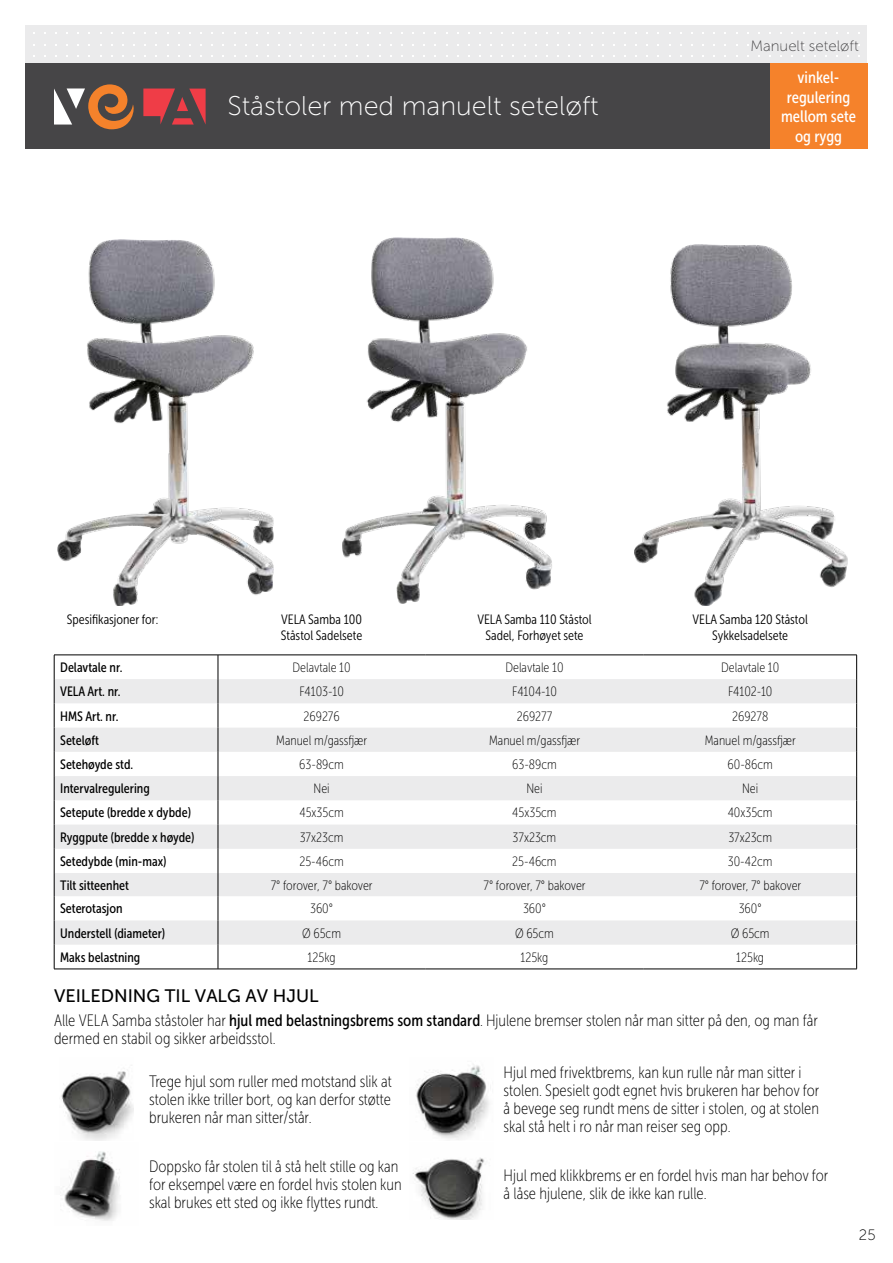
<style>
.page{position:relative;width:893px;height:1263px;background:#fff}
.page>*{position:absolute;margin:0;border:0;box-sizing:border-box;transform-origin:0 0}
.t1{font:27px "Museo Sans 100";color:#fff}
.t2{font:18px "Museo Sans 500";color:#000}
.t3{font:16.5px/18px "Museo Sans Cond 100";color:#000}
.t4{font:16.5px/19.5px "Museo Sans Cond 500";color:#fff;text-align:center}
.t5{font:15px "Museo Sans 100";color:#464547}
.t6{font:15px "Museo Sans 100";color:#000}
.t7{font:13.5px "Museo Sans Cond 100";color:#000}
.t8{font:13.5px "Museo Sans Cond 500";color:#000}
.t9{font:13.5px/16.5px "Museo Sans Cond 300";color:#000;text-align:center}
.s1{font-family:"Museo Sans Cond 500"}
</style>
<div class="page">
<div style="left:26px;top:26px;width:841px;height:38px;background:#ebebec"></div>
<div style="left:26px;top:64px;width:744px;height:85px;background:#464547"></div>
<img style="left:57px;top:239px;width:216px;height:366px">
<img style="left:342px;top:238px;width:210px;height:366px">
<img style="left:634px;top:244px;width:213px;height:361px">
<svg style="left:143px;top:89px;width:63px;height:36px"></svg>
<svg style="left:54px;top:84px;width:80px;height:45px"></svg>
<div style="left:770px;top:64px;width:97px;height:85px;background:#f5822b"></div>
<img style="left:61px;top:1071px;width:72px;height:70px">
<img style="left:63px;top:1151px;width:57px;height:70px">
<img style="left:416px;top:1064px;width:73px;height:76px">
<img style="left:413px;top:1157px;width:72px;height:62px">
<svg style="left:54px;top:655px;width:803px;height:314px"></svg>
<hr style="left:54px;top:969px;width:164px;height:1px;background:#000">
<hr style="left:218px;top:969px;width:207px;height:1px;background:#000">
<hr style="left:425px;top:969px;width:219px;height:1px;background:#000">
<hr style="left:644px;top:969px;width:213px;height:1px;background:#000">
<h1 class="t1" style="left:228px;top:92px;width:373px">Ståstoler med manuelt seteløft</h1>
<p class="t5" style="left:750px;top:37px;width:110px">Manuelt seteløft</p>
<p class="t4" style="left:781px;top:68px;width:76px">vinkel&shy;regulering mellom sete og rygg</p>
<p class="t9" style="left:67px;top:611px;width:93px">Spesifikasjoner for:</p>
<p class="t9" style="left:281px;top:611px;width:83px;text-align:left">VELA Samba 100<br>Ståstol Sadelsete</p>
<p class="t9" style="left:477px;top:611px;width:116px">VELA Samba 110 Ståstol<br>Sadel, Forhøyet sete</p>
<p class="t9" style="left:692px;top:611px;width:117px">VELA Samba 120 Ståstol<br>Sykkelsadelsete</p>
<p class="t8" style="left:60px;top:660px;width:64px">Delavtale nr.</p>
<p class="t7" style="left:293px;top:660px;width:60px">Delavtale 10</p>
<p class="t7" style="left:505px;top:660px;width:60px">Delavtale 10</p>
<p class="t7" style="left:721px;top:660px;width:60px">Delavtale 10</p>
<p class="t8" style="left:60px;top:684px;width:62px">VELA Art. nr.</p>
<p class="t7" style="left:299px;top:684px;width:46px">F4103-10</p>
<p class="t7" style="left:512px;top:684px;width:46px">F4104-10</p>
<p class="t7" style="left:728px;top:684px;width:46px">F4102-10</p>
<p class="t8" style="left:60px;top:708px;width:60px">HMS Art. nr.</p>
<p class="t7" style="left:303px;top:709px;width:38px">269276</p>
<p class="t7" style="left:517px;top:709px;width:37px">269277</p>
<p class="t7" style="left:732px;top:709px;width:38px">269278</p>
<p class="t8" style="left:60px;top:733px;width:40px">Seteløft</p>
<p class="t7" style="left:276px;top:733px;width:92px">Manuel m/gassfjær</p>
<p class="t7" style="left:489px;top:733px;width:92px">Manuel m/gassfjær</p>
<p class="t7" style="left:705px;top:733px;width:92px">Manuel m/gassfjær</p>
<p class="t8" style="left:60px;top:757px;width:75px">Setehøyde std.</p>
<p class="t7" style="left:299px;top:757px;width:46px">63-89cm</p>
<p class="t7" style="left:512px;top:757px;width:46px">63-89cm</p>
<p class="t7" style="left:727px;top:757px;width:47px">60-86cm</p>
<p class="t8" style="left:60px;top:781px;width:91px">Intervalregulering</p>
<p class="t7" style="left:314px;top:781px;width:18px">Nei</p>
<p class="t7" style="left:526px;top:781px;width:18px">Nei</p>
<p class="t7" style="left:742px;top:781px;width:18px">Nei</p>
<p class="t8" style="left:60px;top:805px;width:132px">Setepute (bredde x dybde)</p>
<p class="t7" style="left:299px;top:806px;width:46px">45x35cm</p>
<p class="t7" style="left:512px;top:806px;width:46px">45x35cm</p>
<p class="t7" style="left:728px;top:806px;width:46px">40x35cm</p>
<p class="t8" style="left:60px;top:830px;width:136px">Ryggpute (bredde x høyde)</p>
<p class="t7" style="left:300px;top:830px;width:45px">37x23cm</p>
<p class="t7" style="left:513px;top:830px;width:45px">37x23cm</p>
<p class="t7" style="left:728px;top:830px;width:45px">37x23cm</p>
<p class="t8" style="left:60px;top:854px;width:108px">Setedybde (min-max)</p>
<p class="t7" style="left:299px;top:854px;width:46px">25-46cm</p>
<p class="t7" style="left:512px;top:854px;width:46px">25-46cm</p>
<p class="t7" style="left:728px;top:854px;width:46px">30-42cm</p>
<p class="t8" style="left:60px;top:877px;width:70px">Tilt sitteenhet</p>
<p class="t7" style="left:271px;top:878px;width:103px">7° forover, 7° bakover</p>
<p class="t7" style="left:484px;top:878px;width:103px">7° forover, 7° bakover</p>
<p class="t7" style="left:699px;top:878px;width:103px">7° forover, 7° bakover</p>
<p class="t8" style="left:60px;top:901px;width:64px">Seterotasjon</p>
<p class="t7" style="left:310px;top:901px;width:24px">360°</p>
<p class="t7" style="left:523px;top:901px;width:24px">360°</p>
<p class="t7" style="left:739px;top:901px;width:24px">360°</p>
<p class="t8" style="left:60px;top:925px;width:107px">Understell (diameter)</p>
<p class="t7" style="left:302px;top:926px;width:40px">Ø 65cm</p>
<p class="t7" style="left:515px;top:926px;width:40px">Ø 65cm</p>
<p class="t7" style="left:731px;top:926px;width:40px">Ø 65cm</p>
<p class="t8" style="left:60px;top:950px;width:82px">Maks belastning</p>
<p class="t7" style="left:308px;top:950px;width:29px">125kg</p>
<p class="t7" style="left:521px;top:950px;width:29px">125kg</p>
<p class="t7" style="left:736px;top:950px;width:29px">125kg</p>
<p class="t2" style="left:54px;top:986px;width:266px">VEILEDNING TIL VALG AV HJUL</p>
<p class="t3" style="left:54px;top:1012px;width:765px">Alle VELA Samba ståstoler har <span class="s1">hjul med belastningsbrems som standard</span>. Hjulene bremser stolen når man sitter på den, og man får dermed en stabil og sikker arbeidsstol.</p>
<p class="t3" style="left:149px;top:1073px;width:244px;text-align:justify">Trege hjul som ruller med motstand slik at stolen ikke triller bort, og kan derfor støtte brukeren når man sitter/står.</p>
<p class="t3" style="left:149px;top:1158px;width:254px">Doppsko får stolen til å stå helt stille og kan for eksempel være en fordel hvis stolen kun skal brukes ett sted og ikke flyttes rundt.</p>
<p class="t3" style="left:504px;top:1064px;width:317px">Hjul med frivektbrems, kan kun rulle når man sitter i stolen. Spesielt godt egnet hvis brukeren har behov for å bevege seg rundt mens de sitter i stolen, og at stolen skal stå helt i ro når man reiser seg opp.</p>
<p class="t3" style="left:504px;top:1167px;width:326px">Hjul med klikkbrems er en fordel hvis man har behov for å låse hjulene, slik de ikke kan rulle.</p>
<p class="t6" style="left:859px;top:1227px;width:18px">25</p>
</div>
